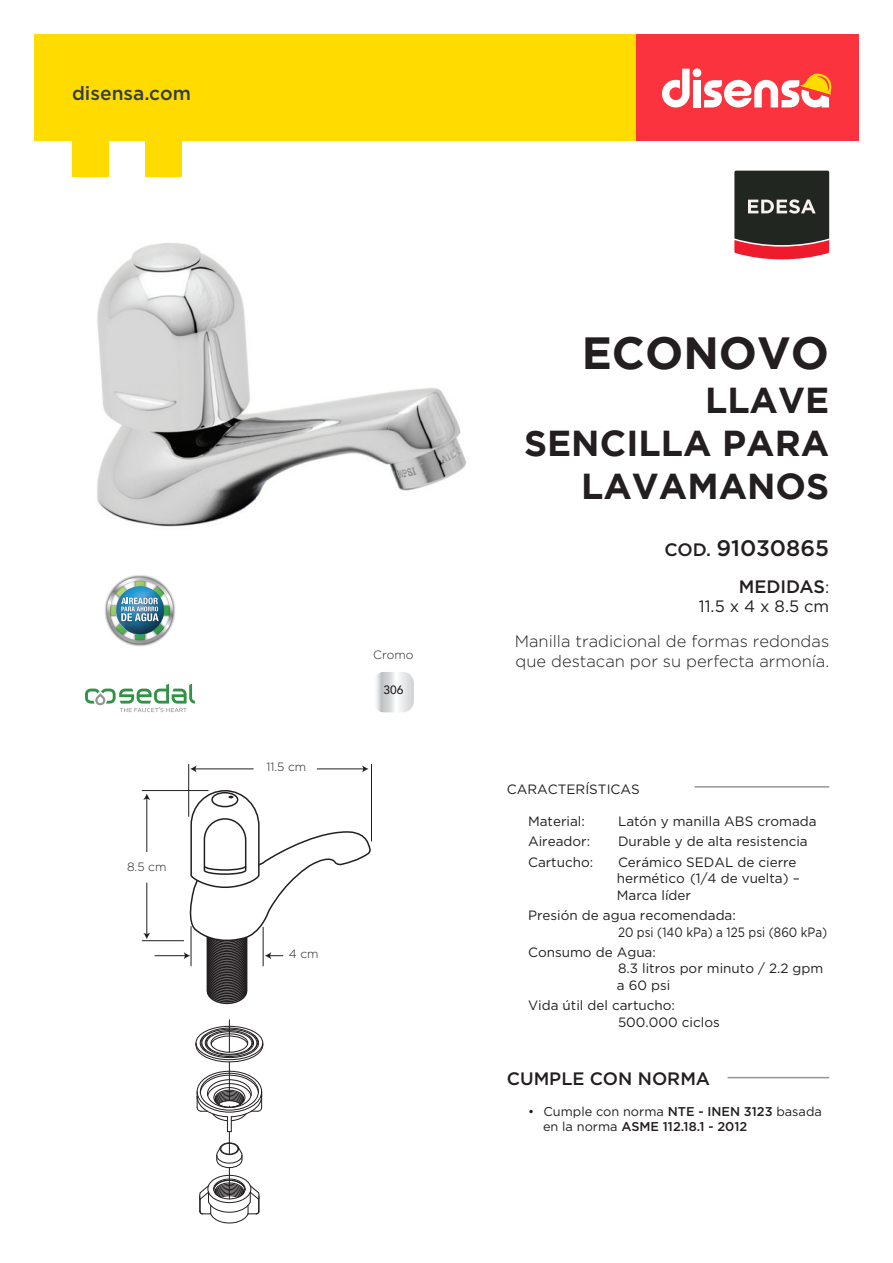
<style>
.page{position:relative;width:893px;height:1263px;background:#fff}
.page>*{position:absolute;margin:0;border:0;box-sizing:border-box;transform-origin:0 0}
.t1{font:700 45px "Gotham";color:#231f20}
.t2{font:700 36px/43.2px "Gotham";color:#231f20;text-align:right}
.t3{font:500 22.5px "Gotham";color:#231f20}
.t4{font:500 19.2px "Gotham";color:#313e48}
.t5{font:500 18px "Gotham";color:#231f20}
.t6{font:300 16.5px/19.8px "Gotham";color:#231f20}
.t7{font:16.5px "Gotham";color:#231f20}
.t8{font:13.5px/16.2px "Gotham";color:#231f20}
.t9{font:12.75px/15.3px "Gotham";color:#231f20}
.t10{font:300 12px "Gotham";color:#231f20}
.t11{font:500 12px "Avenir";color:#231f20}
.s1{font-size:18px}
.s2{font-weight:400;font-size:16.5px}
.s3{font-weight:500}
</style>
<div class="page">
<div style="left:635px;top:34px;width:224px;height:106px;background:#fb333e"></div>
<div style="left:34px;top:34px;width:601px;height:106px;background:#ffdb00"></div>
<svg style="left:662px;top:69px;width:28px;height:38px"></svg>
<div style="left:693px;top:80px;width:8px;height:27px;background:#fff"></div>
<div style="left:693px;top:68px;width:8px;height:9px;background:#fff;border-radius:50%"></div>
<svg style="left:704px;top:73px;width:128px;height:34px"></svg>
<div style="left:72px;top:140px;width:37px;height:37px;background:#ffdb00"></div>
<div style="left:145px;top:140px;width:36px;height:37px;background:#ffdb00"></div>
<svg style="left:734px;top:171px;width:95px;height:88px;background:#553937"></svg>
<svg style="left:376px;top:672px;width:38px;height:40px"></svg>
<img style="left:97px;top:243px;width:370px;height:284px">
<svg style="left:85px;top:684px;width:110px;height:28px"></svg>
<img style="left:128px;top:575px;width:24px;height:2px">
<img style="left:105px;top:577px;width:70px;height:70px">
<hr style="left:728px;top:1077px;width:101px;height:1px;background:#939598">
<hr style="left:694px;top:786px;width:135px;height:2px;background:#939598">
<svg style="left:195px;top:1020px;width:69px;height:204px"></svg>
<hr style="left:188px;top:764px;width:1px;height:52px;background:#231f20">
<hr style="left:371px;top:764px;width:1px;height:77px;background:#231f20">
<hr style="left:195px;top:768px;width:58px;height:1px;background:#231f20">
<svg style="left:190px;top:765px;width:7px;height:7px"></svg>
<hr style="left:317px;top:768px;width:47px;height:1px;background:#231f20">
<svg style="left:362px;top:765px;width:6px;height:7px"></svg>
<hr style="left:155px;top:955px;width:31px;height:1px;background:#231f20">
<hr style="left:142px;top:940px;width:42px;height:1px;background:#231f20">
<hr style="left:142px;top:790px;width:66px;height:1px;background:#231f20">
<hr style="left:146px;top:883px;width:1px;height:52px;background:#231f20">
<svg style="left:143px;top:933px;width:7px;height:6px"></svg>
<hr style="left:146px;top:798px;width:1px;height:54px;background:#231f20">
<svg style="left:143px;top:793px;width:7px;height:7px"></svg>
<svg style="left:184px;top:789px;width:188px;height:216px"></svg>
<h3 class="t4" style="left:72px;top:81px;width:120px">disensa.com</h3>
<p class="t10" style="left:127px;top:859px;width:41px">8.5 cm</p>
<p class="t10" style="left:266px;top:759px;width:41px">11.5 cm</p>
<p class="t10" style="left:373px;top:647px;width:42px">Cromo</p>
<p class="t11" style="left:383px;top:680px;width:22px">306</p>
<p class="t10" style="left:289px;top:946px;width:31px">4 cm</p>
<h1 class="t1" style="left:582px;top:327px;width:249px">ECONOVO</h1>
<h2 class="t2" style="left:524px;top:377px;width:307px">LLAVE<br>SENCILLA PARA<br>LAVAMANOS</h2>
<h3 class="t3" style="left:664px;top:533px;width:166px"><span class="s1">COD.</span> 91030865</h3>
<h3 class="t5" style="left:739px;top:574px;width:92px">MEDIDAS<span class="s2">:</span></h3>
<p class="t7" style="left:699px;top:596px;width:132px">11.5 x 4 x 8.5 cm</p>
<p class="t6" style="left:515px;top:631px;width:316px">Manilla tradicional de formas redondas que destacan por su perfecta armonía.</p>
<p class="t8" style="left:507px;top:781px;width:135px">CARACTERÍSTICAS</p>
<p class="t8" style="left:528px;top:813px;width:58px">Material:</p>
<p class="t8" style="left:618px;top:813px;width:200px">Latón y manilla ABS cromada</p>
<p class="t8" style="left:528px;top:833px;width:64px">Aireador:</p>
<p class="t8" style="left:618px;top:833px;width:191px">Durable y de alta resistencia</p>
<p class="t8" style="left:528px;top:854px;width:67px">Cartucho:</p>
<p class="t8" style="left:617px;top:854px;width:184px">Cerámico SEDAL de cierre hermético (1/4 de vuelta) –<br>Marca líder</p>
<p class="t8" style="left:618px;top:907px;width:211px;text-indent:-90px">Presión de agua recomendada:<br>20 psi (140 kPa) a 125 psi (860 kPa)</p>
<p class="t8" style="left:617px;top:944px;width:208px;text-indent:-89px">Consumo de Agua:<br>8.3 litros por minuto / 2.2 gpm a 60 psi</p>
<p class="t8" style="left:618px;top:997px;width:103px;text-indent:-90px">Vida útil del cartucho:<br>500.000 ciclos</p>
<h3 class="t5" style="left:507px;top:1066px;width:205px">CUMPLE CON NORMA</h3>
<p class="t9" style="left:543px;top:1103px;width:280px;text-indent:-15px">• Cumple con norma <span class="s3">NTE - INEN 3123</span> basada en la norma <span class="s3">ASME 112.18.1 - 2012</span></p>
</div>
